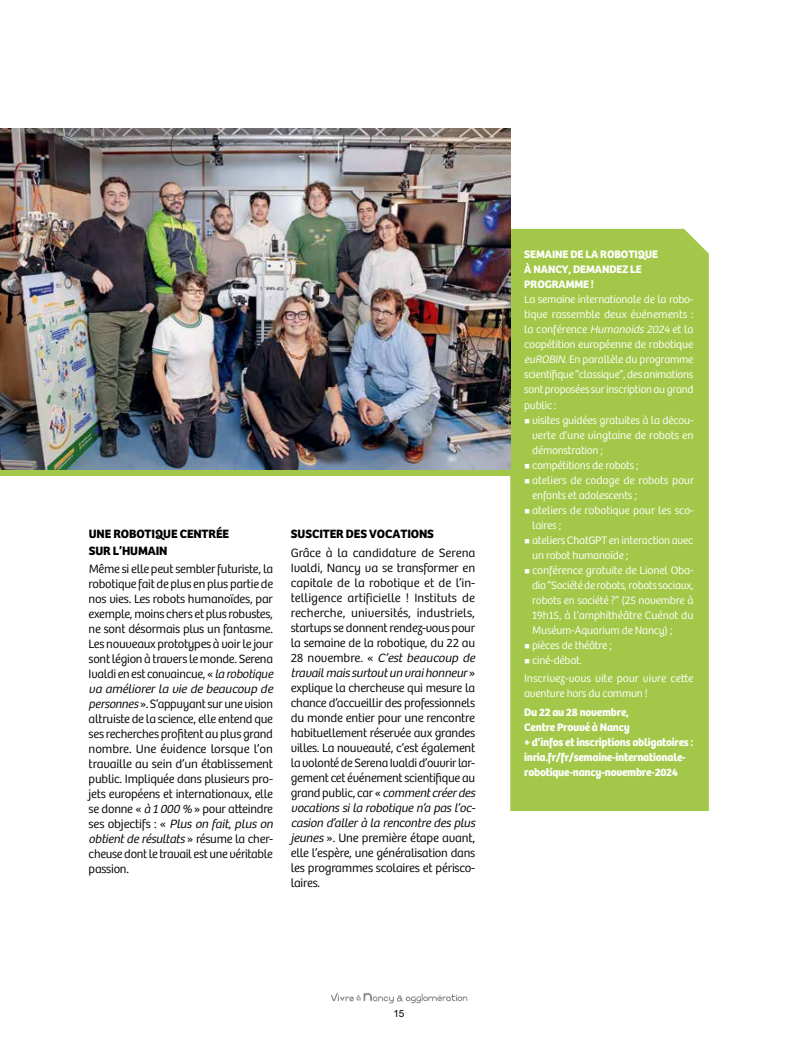
<style>
.page{position:relative;width:798px;height:1053px;background:#fff}
.page>*{position:absolute;margin:0;border:0;box-sizing:border-box;transform-origin:0 0}
.t1{font:300 12.5px/15px "Bree";letter-spacing:-.02em;color:#000}
.t2{font:700 12.5px/16.2px "Bree";letter-spacing:-.01em;color:#000}
.t3{font:300 11.25px/15px "Bree";letter-spacing:-.02em;color:#fff}
.t4{font:700 11.25px/15px "Bree";letter-spacing:-.02em;color:#fff}
.t5{font:10px "Arial";color:#000}
.s1{font-style:italic}
.s2{font-family:"Minion Pro";font-weight:500;font-size:15px}
</style>
<div class="page">
<svg style="left:330px;top:992px;width:137px;height:11px"></svg>
<svg style="left:0;top:469px;width:510px;height:6px;background:#9bbd57"></svg>
<div style="left:510px;top:229px;width:198px;height:582px;background:#a3c849"></div>
<img style="left:0;top:128px;width:510px;height:341px">
<p class="t2" style="left:89px;top:525px;width:142px">UNE ROBOTIQUE CENTRÉE<br>SUR L’HUMAIN</p>
<p class="t1" style="left:89px;top:560px;width:189px">Même si elle peut sembler futuriste, la robotique fait de plus en plus partie de nos vies. Les robots humanoïdes, par exemple, moins chers et plus robustes, ne sont désormais plus un fantasme.<br>Les nouveaux prototypes à voir le jour sont légion à travers le monde. Serena Ivaldi en est convaincue, « <span class="s1">la robotique va améliorerla viedebeaucoup de personnes</span>». S’appuyant sur une vision altruiste de la science, elle entend que ses recherches profitent au plus grand nombre. Une évidence lorsque l’on travaille au sein d’un établissement public. Impliquée dans plusieurs pro&shy;jets européens et internationaux, elle se donne « <span class="s1">à 1000 %</span> » pour atteindre s e s o bj e c t i fs : « <span class="s1">Pluson fait,pluson obtientderésultats</span>» ré s u m e la c h e r&shy;cheuse dont le travail est une véritable passion.</p>
<p class="t2" style="left:291px;top:525px;width:144px">SUSCITER DES VOCATIONS</p>
<p class="t1" style="left:291px;top:544px;width:189px">Grâce à la candidature de Serena Ivaldi, Nancy va se transformer en capitale de la robotique et de l’in&shy;telligence artificielle ! Instituts de recherche, universités, industriels, startups se donnent rendez-vous pour la semaine de la robotique, du 22 au 2 8 n o v e m b re . « <span class="s1">C’est beaucoup de travailmaissurtoutun vraihonneur</span>» explique la chercheuse qui mesure la chance d’accueillir des professionnels du monde entier pour une rencontre habituellement réservée aux grandes villes. La nouveauté, c’est également la volonté de Serena Ivaldi d’ouvrir lar&shy;gement cet événement scientifique au grand public, car « <span class="s1">commentcréerdes vocationssila robotiquen’a pasl’oc&shy;casion d’allerà la rencontredesplus jeunes</span>». Une première étape avant, elle l’espère, une généralisation dans les programmes scolaires et périsco&shy;laires.</p>
<p class="t4" style="left:524px;top:246px;width:135px">SEMAINE DE LA ROBOTIQUE<br>À NANCY, DEMANDEZ LE<br>PROGRAMME !</p>
<p class="t3" style="left:524px;top:291px;width:171px;text-align:justify">La semaine internationale de la robo&shy;tique rassemble deux événements : la conférence <span class="s1">Humanoids2024</span> et la coopétition européenne de robotique <span class="s1">euROBIN</span>. En parallèle du programme scientifique ”classique”, des animations sont proposées sur inscription au grand public :</p>
<p class="t3" style="left:532px;top:411px;width:163px;text-align:justify;text-indent:-8px"><span class="s2">■</span> visites guidées gratuites à la décou&shy;verte d’une vingtaine de robots en démonstration ;</p>
<p class="t3" style="left:524px;top:456px;width:116px"><span class="s2">■</span> compétitions de robots ;</p>
<p class="t3" style="left:532px;top:471px;width:163px;text-indent:-8px"><span class="s2">■</span> ateliers de codage de robots pour enfants et adolescents ;</p>
<p class="t3" style="left:532px;top:501px;width:163px;text-indent:-8px"><span class="s2">■</span> ateliers de robotique pour les sco&shy;laires ;</p>
<p class="t3" style="left:532px;top:531px;width:163px;text-indent:-8px"><span class="s2">■</span> ateliers ChatGPT en interaction avec un robot humanoïde ;</p>
<p class="t3" style="left:532px;top:561px;width:163px;text-align:justify;text-indent:-8px"><span class="s2">■</span> conférence gratuite de Lionel Oba&shy;dia ”Société de robots, robots sociaux, robots en société ?” (25 novembre à 19h15, à l’amphithéâtre Cuénot du Muséum-Aquarium de Nancy) ;</p>
<p class="t3" style="left:524px;top:636px;width:89px"><span class="s2">■</span> pièces de théâtre ;</p>
<p class="t3" style="left:524px;top:650px;width:171px;line-height:18.5px"><span class="s2">■</span> ciné-débat.<br>Inscrivez-vous vite pour vivre cette</p>
<p class="t3" style="left:524px;top:685px;width:125px">aventure hors du commun !</p>
<p class="t4" style="left:524px;top:703px;width:170px">Du 22 au 28 novembre,<br>Centre Prouvé à Nancy<br>+ d’infos et inscriptions obligatoires : inria.fr/fr/semaine-internationale&shy;robotique-nancy-novembre-2024</p>
<p class="t5" style="left:393px;top:1005px;width:13px">15</p>
</div>
